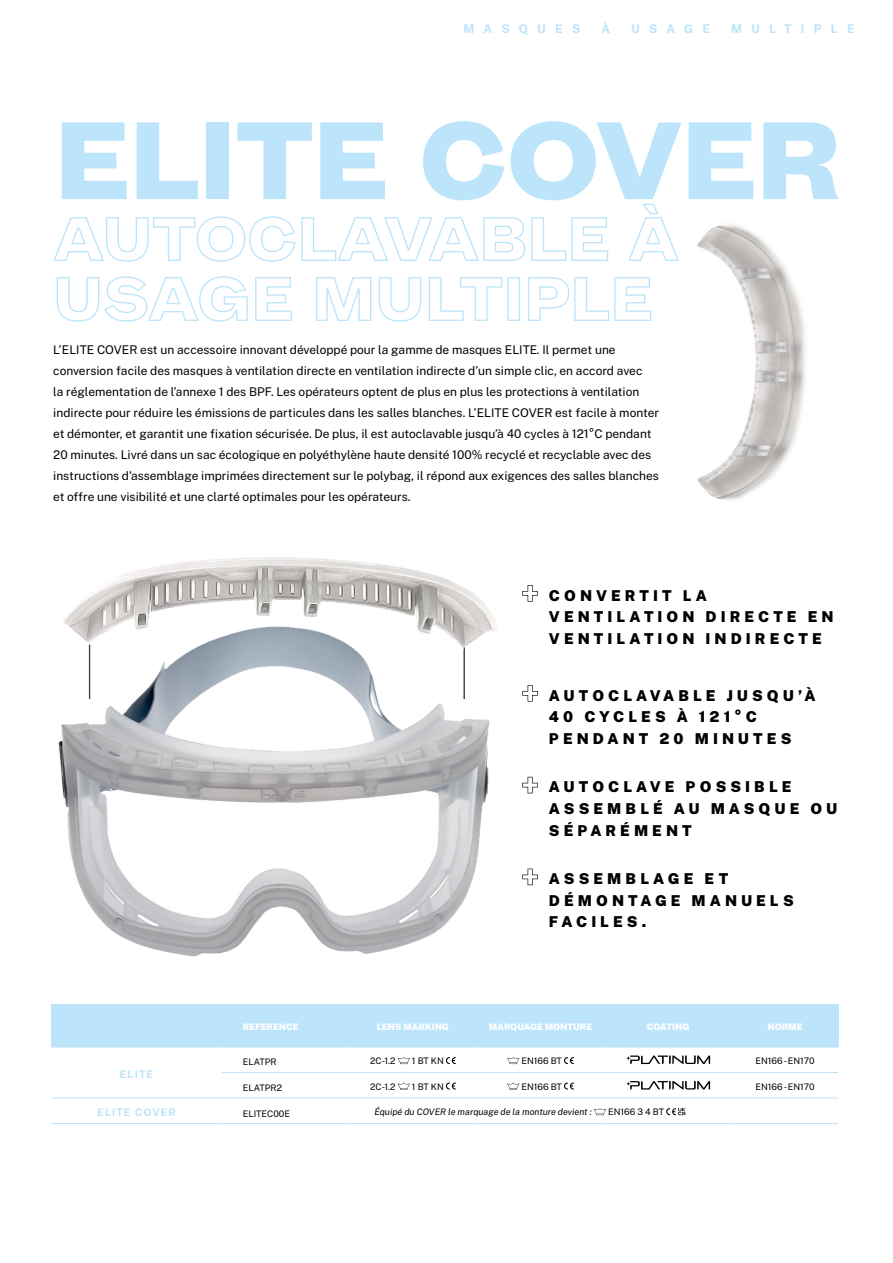
<style>
.page{position:relative;width:893px;height:1263px;background:#fff}
.page>*{position:absolute;margin:0;border:0;box-sizing:border-box;transform-origin:0 0}
.t1{font:900 105px "Mint Grotesk V1.1";color:#bce4fa}
.t2{font:60px "Mint Grotesk Outline";color:#bce4fa}
.t3{font:900 15px/21.6px "Public Sans";letter-spacing:.27em;color:#000}
.t4{font:12px/21px "Public Sans";color:#000}
.t5{font:700 12px "Public Sans";letter-spacing:.77em;color:#bce4fa}
.t6{font:700 10.5px "Public Sans";letter-spacing:.1em;color:#bce4fa}
.t7{font:9px "Public Sans";color:#000}
.t8{font:900 9px "Public Sans";color:#fff}
.t9{font:italic 9px "Public Sans";color:#000}
</style>
<div class="page">
<img style="left:58px;top:557px;width:439px;height:400px">
<img style="left:697px;top:224px;width:108px;height:276px">
<svg style="left:52px;top:1055px;width:786px;height:61px"></svg>
<hr style="left:52px;top:1047px;width:170px;height:1px;background:#bce4fa">
<hr style="left:222px;top:1047px;width:127px;height:1px;background:#bce4fa">
<hr style="left:349px;top:1047px;width:128px;height:1px;background:#bce4fa">
<hr style="left:477px;top:1047px;width:127px;height:1px;background:#bce4fa">
<hr style="left:604px;top:1047px;width:128px;height:1px;background:#bce4fa">
<hr style="left:732px;top:1047px;width:106px;height:1px;background:#bce4fa">
<hr style="left:222px;top:1072px;width:127px;height:1px;background:#bce4fa">
<hr style="left:349px;top:1072px;width:128px;height:1px;background:#bce4fa">
<hr style="left:477px;top:1072px;width:127px;height:1px;background:#bce4fa">
<hr style="left:604px;top:1072px;width:128px;height:1px;background:#bce4fa">
<hr style="left:732px;top:1072px;width:106px;height:1px;background:#bce4fa">
<hr style="left:52px;top:1098px;width:170px;height:1px;background:#bce4fa">
<hr style="left:222px;top:1098px;width:127px;height:1px;background:#bce4fa">
<hr style="left:349px;top:1098px;width:128px;height:1px;background:#bce4fa">
<hr style="left:477px;top:1098px;width:127px;height:1px;background:#bce4fa">
<hr style="left:604px;top:1098px;width:128px;height:1px;background:#bce4fa">
<hr style="left:732px;top:1098px;width:106px;height:1px;background:#bce4fa">
<hr style="left:52px;top:1123px;width:170px;height:1px;background:#bce4fa">
<hr style="left:222px;top:1123px;width:127px;height:1px;background:#bce4fa">
<hr style="left:349px;top:1123px;width:128px;height:1px;background:#bce4fa">
<hr style="left:477px;top:1123px;width:127px;height:1px;background:#bce4fa">
<hr style="left:604px;top:1123px;width:128px;height:1px;background:#bce4fa">
<hr style="left:732px;top:1123px;width:106px;height:1px;background:#bce4fa">
<svg style="left:228px;top:1056px;width:10px;height:9px"></svg>
<svg style="left:398px;top:1057px;width:12px;height:7px"></svg>
<svg style="left:446px;top:1057px;width:10px;height:7px"></svg>
<svg style="left:507px;top:1057px;width:12px;height:7px"></svg>
<svg style="left:564px;top:1057px;width:10px;height:7px"></svg>
<svg style="left:626px;top:1055px;width:84px;height:9px"></svg>
<svg style="left:228px;top:1081px;width:10px;height:10px"></svg>
<svg style="left:398px;top:1082px;width:12px;height:7px"></svg>
<svg style="left:446px;top:1082px;width:10px;height:7px"></svg>
<svg style="left:507px;top:1082px;width:12px;height:7px"></svg>
<svg style="left:564px;top:1082px;width:10px;height:7px"></svg>
<svg style="left:626px;top:1081px;width:84px;height:9px"></svg>
<svg style="left:228px;top:1107px;width:10px;height:9px"></svg>
<div style="left:52px;top:1004px;width:297px;height:43px;background:#bce4fa"></div>
<svg style="left:522px;top:585px;width:16px;height:17px"></svg>
<svg style="left:522px;top:685px;width:16px;height:16px"></svg>
<svg style="left:522px;top:777px;width:16px;height:16px"></svg>
<svg style="left:522px;top:869px;width:16px;height:16px"></svg>
<div style="left:349px;top:1004px;width:128px;height:43px;background:#bce4fa"></div>
<div style="left:477px;top:1004px;width:127px;height:43px;background:#bce4fa"></div>
<div style="left:604px;top:1004px;width:128px;height:43px;background:#bce4fa"></div>
<div style="left:732px;top:1004px;width:106px;height:43px;background:#bce4fa"></div>
<svg style="left:594px;top:1108px;width:12px;height:7px"></svg>
<svg style="left:666px;top:1108px;width:19px;height:7px"></svg>
<p class="t5" style="left:463px;top:20px;width:119px">MASQUES</p>
<p class="t5" style="left:601px;top:20px;width:10px">À</p>
<p class="t5" style="left:631px;top:20px;width:80px">USAGE</p>
<p class="t5" style="left:731px;top:20px;width:125px">MULTIPLE</p>
<h1 class="t1" style="left:55px;top:95px;width:788px">ELITE COVER</h1>
<h2 class="t2" style="left:384px;top:202px;width:297px">VABLE À</h2>
<h2 class="t2" style="left:53px;top:202px;width:49px">AUTOCLA</h2>
<h2 class="t2" style="left:53px;top:262px;width:49px">USAGE</h2>
<h2 class="t2" style="left:312px;top:262px;width:43px">MULTIPLE</h2>
<p class="t4" style="left:53px;top:338px;width:607px">L’ELITE COVER est un accessoire innovant développé pour la gamme de masques ELITE. Il permet une conversion facile des masques à ventilation directe en ventilation indirecte d’un simple clic, en accord avec<br>la réglementation de l’annexe 1 des BPF. Les opérateurs optent de plus en plus les protections à ventilation indirecte pour réduire les émissions de particules dans les salles blanches. L’ELITE COVER est facile à monter et démonter, et garantit une fixation sécurisée. De plus, il est autoclavable jusqu’à 40 cycles à 121°C pendant 20 minutes. Livré dans un sac écologique en polyéthylène haute densité 100% recyclé et recyclable avec des instructions d’assemblage imprimées directement sur le polybag, il répond aux exigences des salles blanches et offre une visibilité et une clarté optimales pour les opérateurs.</p>
<p class="t3" style="left:549px;top:583px;width:286px">CONVERTIT LA<br>VENTILATION DIRECTE EN<br>VENTILATION INDIRECTE</p>
<p class="t3" style="left:549px;top:683px;width:268px">AUTOCLAVABLE JUSQU’À<br>40 CYCLES À 121°C<br>PENDANT 20 MINUTES</p>
<p class="t3" style="left:549px;top:775px;width:290px">AUTOCLAVE POSSIBLE<br>ASSEMBLÉ AU MASQUE OU<br>SÉPARÉMENT</p>
<p class="t3" style="left:549px;top:867px;width:246px">ASSEMBLAGE ET<br>DÉMONTAGE MANUELS<br>FACILES.</p>
<p class="t6" style="left:120px;top:1066px;width:35px">ELITE</p>
<p class="t8" style="left:243px;top:1020px;width:57px">REFERENCE</p>
<p class="t8" style="left:377px;top:1020px;width:74px">LENS MARKING</p>
<p class="t8" style="left:489px;top:1020px;width:105px">MARQUAGE MONTURE</p>
<p class="t8" style="left:647px;top:1020px;width:44px">COATING</p>
<p class="t8" style="left:767px;top:1020px;width:37px">NORME</p>
<p class="t7" style="left:243px;top:1056px;width:35px">ELATPR</p>
<p class="t7" style="left:370px;top:1054px;width:27px">2C-1.2</p>
<p class="t7" style="left:412px;top:1054px;width:33px">1 BT KN</p>
<p class="t7" style="left:521px;top:1054px;width:42px">EN166 BT</p>
<p class="t7" style="left:755px;top:1054px;width:61px">EN166 - EN170</p>
<p class="t7" style="left:243px;top:1081px;width:41px">ELATPR2</p>
<p class="t7" style="left:370px;top:1080px;width:27px">2C-1.2</p>
<p class="t7" style="left:412px;top:1080px;width:33px">1 BT KN</p>
<p class="t7" style="left:521px;top:1080px;width:42px">EN166 BT</p>
<p class="t7" style="left:755px;top:1080px;width:61px">EN166 - EN170</p>
<p class="t6" style="left:97px;top:1104px;width:80px">ELITE COVER</p>
<p class="t7" style="left:243px;top:1107px;width:49px">ELITEC00E</p>
<p class="t9" style="left:374px;top:1106px;width:219px">Équipé du COVER le marquage de la monture devient :</p>
<p class="t7" style="left:608px;top:1105px;width:58px">EN166 3 4 BT</p>
</div>
